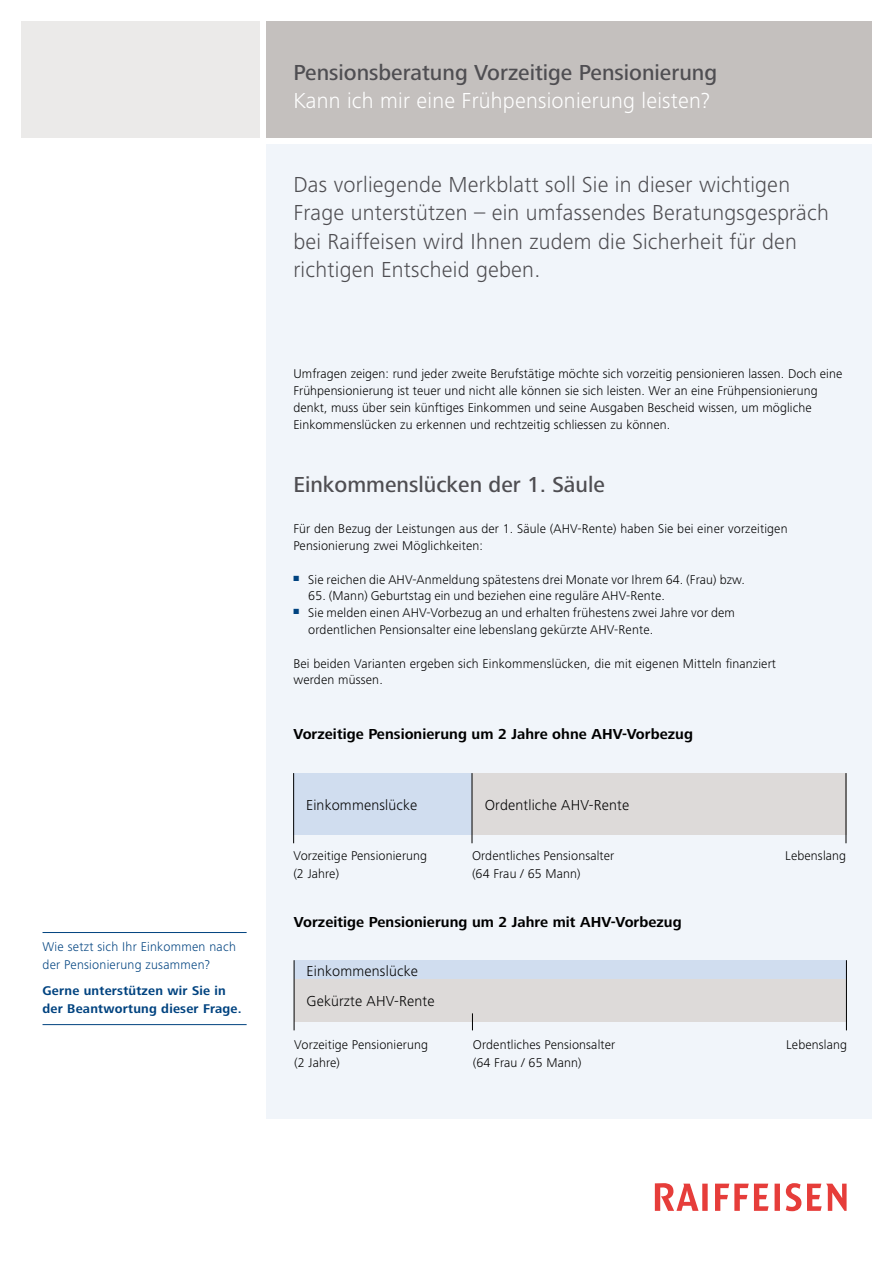
<style>
.page{position:relative;width:893px;height:1263px;background:#fff}
.page>*{position:absolute;margin:0;border:0;box-sizing:border-box;transform-origin:0 0}
.t1{font:300 22.5px/28.5px "Frutiger Next LT";letter-spacing:.01em;color:#4f4e52}
.t2{font:500 22.5px "Frutiger Next LT";color:#4f4e52}
.t3{font:300 22.5px "Frutiger Next LT";letter-spacing:.01em;color:#fff}
.t4{font:700 15px "Frutiger Next LT";letter-spacing:.005em;color:#000}
.t5{font:300 15px/30.9px "Frutiger Next LT";letter-spacing:.01em;color:#000}
.t6{font:300 13.2px/16.8px "Frutiger Next LT";letter-spacing:.01em;color:#000}
.t7{font:300 13.2px/17.9px "Frutiger Next LT";letter-spacing:.02em;color:#004380}
.t8{font:700 13.2px/17.9px "Frutiger Next LT";letter-spacing:.02em;color:#004380}
</style>
<div class="page">
<svg style="left:655px;top:1183px;width:192px;height:28px"></svg>
<div style="left:266px;top:144px;width:606px;height:975px;background:#f1f5fa"></div>
<div style="left:21px;top:21px;width:239px;height:117px;background:#ebeae9"></div>
<div style="left:266px;top:21px;width:606px;height:117px;background:#c4c0be"></div>
<hr style="left:43px;top:932px;width:204px;height:1px;background:#004380">
<hr style="left:43px;top:1024px;width:204px;height:1px;background:#004380">
<div style="left:293px;top:773px;width:179px;height:62px;background:#d0ddef"></div>
<div style="left:472px;top:773px;width:374px;height:62px;background:#dddad9"></div>
<hr style="left:846px;top:773px;width:1px;height:70px;background:#000">
<hr style="left:293px;top:773px;width:1px;height:70px;background:#000">
<hr style="left:472px;top:773px;width:1px;height:70px;background:#000">
<div style="left:294px;top:960px;width:553px;height:19px;background:#d0ddef"></div>
<div style="left:294px;top:979px;width:553px;height:43px;background:#dddad9"></div>
<hr style="left:846px;top:960px;width:1px;height:70px;background:#000">
<hr style="left:294px;top:960px;width:1px;height:70px;background:#000">
<svg style="left:472px;top:1013px;width:1px;height:17px"></svg>
<p class="t7" style="left:43px;top:938px;width:195px">Wie setzt sich Ihr Einkommen nach der Pensionierung zusammen?</p>
<p class="t8" style="left:43px;top:982px;width:201px">Gerne unterstützen wir Sie in der Beantwortung dieser Frage.</p>
<h1 class="t2" style="left:293px;top:60px;width:425px">Pensionsberatung Vorzeitige Pensionierung</h1>
<h1 class="t3" style="left:293px;top:88px;width:418px">Kann ich mir eine Frühpensionierung leisten?</h1>
<h1 class="t1" style="left:293px;top:170px;width:537px">Das vorliegende Merkblatt soll Sie in dieser wichtigen Frage unterstützen – ein umfassendes Beratungsgespräch bei Raiffeisen wird Ihnen zudem die Sicherheit für den richtigen Entscheid geben.</h1>
<p class="t6" style="left:293px;top:365px;width:550px">Umfragen zeigen: rund jeder zweite Berufstätige möchte sich vorzeitig pensionieren lassen. Doch eine Frühpensionierung ist teuer und nicht alle können sie sich leisten. Wer an eine Frühpensionierung denkt, muss über sein künftiges Einkommen und seine Ausgaben Bescheid wissen, um mögliche Einkommenslücken zu erkennen und rechtzeitig schliessen zu können.</p>
<h1 class="t2" style="left:293px;top:472px;width:313px">Einkommenslücken der 1. Säule</h1>
<p class="t6" style="left:293px;top:520px;width:496px">Für den Bezug der Leistungen aus der 1. Säule (AHV-Rente) haben Sie bei einer vorzeitigen<br>Pensionierung zwei Möglichkeiten:</p>
<p class="t6" style="left:293px;top:571px;width:453px"><sup>■</sup> Sie reichen die AHV-Anmeldung spätestens drei Monate vor Ihrem 64. (Frau) bzw.</p>
<p class="t6" style="left:308px;top:588px;width:358px">65. (Mann) Geburtstag ein und beziehen eine reguläre AHV-Rente.</p>
<p class="t6" style="left:308px;top:604px;width:428px;text-indent:-15px"><sup>■</sup> Sie melden einen AHV-Vorbezug an und erhalten frühestens zwei Jahre vor dem ordentlichen Pensionsalter eine lebenslang gekürzte AHV-Rente.</p>
<p class="t6" style="left:293px;top:655px;width:484px">Bei beiden Varianten ergeben sich Einkommenslücken, die mit eigenen Mitteln finanziert werden müssen.</p>
<p class="t4" style="left:293px;top:725px;width:401px">Vorzeitige Pensionierung um 2 Jahre ohne AHV-Vorbezug</p>
<p class="t5" style="left:306px;top:789px;width:113px">Einkommenslücke</p>
<p class="t5" style="left:485px;top:789px;width:146px">Ordentliche AHV-Rente</p>
<p class="t6" style="left:293px;top:847px;width:135px;line-height:17.9px">Vorzeitige Pensionierung (2 Jahre)</p>
<p class="t6" style="left:472px;top:847px;width:144px;line-height:17.9px">Ordentliches Pensionsalter (64 Frau / 65 Mann)</p>
<p class="t6" style="left:785px;top:847px;width:62px">Lebenslang</p>
<p class="t4" style="left:294px;top:914px;width:389px">Vorzeitige Pensionierung um 2 Jahre mit AHV-Vorbezug</p>
<p class="t5" style="left:307px;top:955px;width:130px">Einkommenslücke<br>Gekürzte AHV-Rente</p>
<p class="t6" style="left:294px;top:1036px;width:135px;line-height:17.9px">Vorzeitige Pensionierung (2 Jahre)</p>
<p class="t6" style="left:473px;top:1036px;width:144px;line-height:17.9px">Ordentliches Pensionsalter (64 Frau / 65 Mann)</p>
<p class="t6" style="left:786px;top:1036px;width:62px">Lebenslang</p>
</div>
